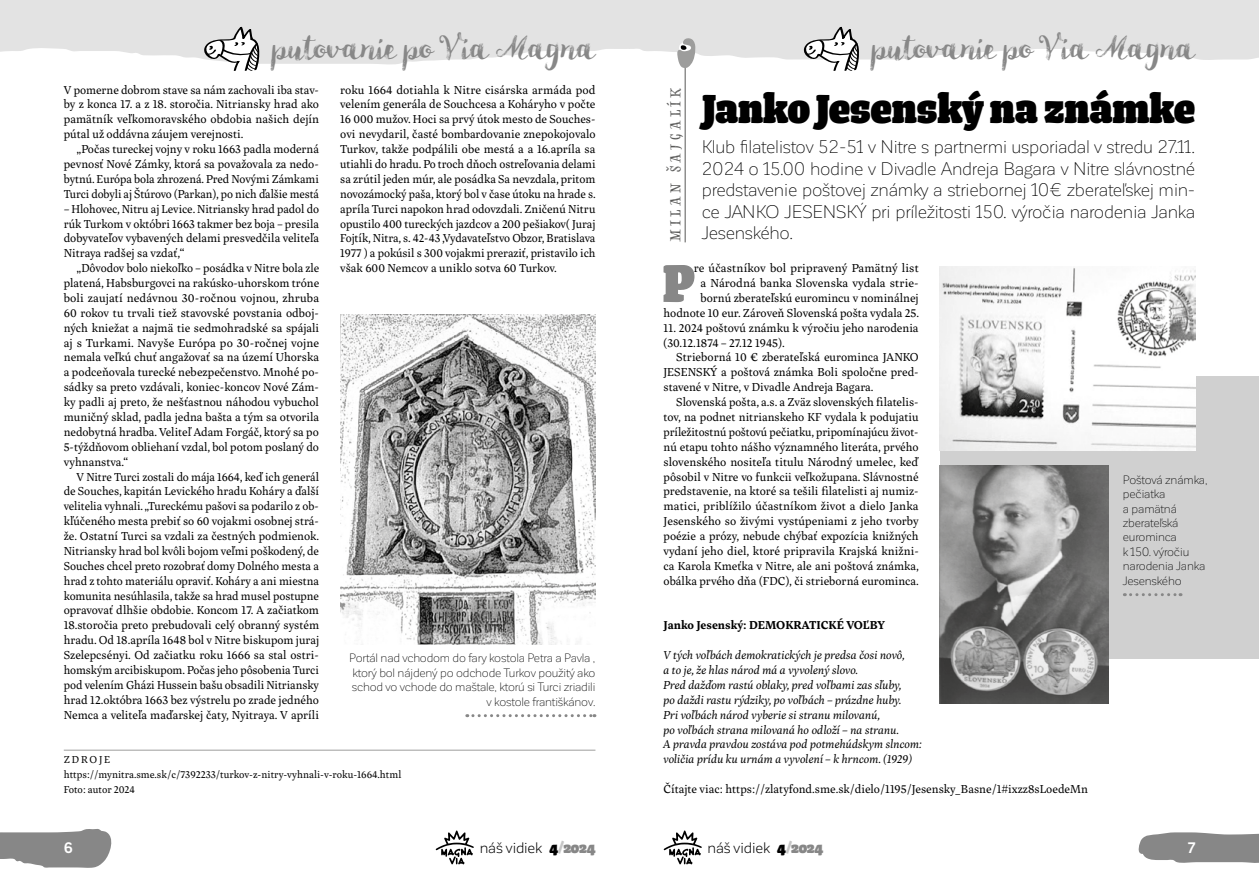
<style>
.page{position:relative;width:1259px;height:893px;background:#fff}
.page>*{position:absolute;margin:0;border:0;box-sizing:border-box;transform-origin:0 0}
.t1{font:62.85px "Frido Narrow";color:#878787}
.t2{font:48px "Frido Narrow";color:#000}
.t3{font:42px "HMS Gilbert Dry Brush";color:#878787}
.t4{font:21px "HMS Gilbert Display Printed";letter-spacing:.16em;color:#575756}
.t5{font:300 18px/21.6px "Corporative Sans";letter-spacing:-.015em;color:#000;text-align:justify}
.t6{font:15px "Corporative Sans";letter-spacing:-.005em;color:#000}
.t7{font:700 15px "Corporative Sans";color:#fff}
.t8{font:12px/14.9px "Inka A Text";color:#000;text-align:justify}
.t9{font:italic 12px/14.9px "Inka A Text";color:#000}
.t10{font:300 12px/14.4px "Corporative Sans";letter-spacing:-.015em;color:#000;text-align:right}
.t11{font:700 12px "Inka A Text";color:#000}
.t12{font:10.5px/14.9px "Inka A Text";color:#000}
.s1{font-family:"Frido Narrow";font-size:18px}
.s2{font-family:"Frido Narrow";font-size:18px;color:#c6c6c6}
.s3{font-family:"Frido Narrow";font-size:18px;color:#878787}
</style>
<div class="page">
<svg style="left:0;top:829px;width:112px;height:39px"></svg>
<svg style="left:435px;top:830px;width:39px;height:34px"></svg>
<img style="left:340px;top:315px;width:255px;height:329px">
<svg style="left:467px;top:714px;width:128px;height:3px"></svg>
<hr style="left:64px;top:750px;width:531px;height:1px;background:#9d9d9c">
<svg style="left:1138px;top:832px;width:121px;height:31px"></svg>
<svg style="left:663px;top:830px;width:39px;height:34px"></svg>
<div style="left:940px;top:376px;width:319px;height:283px;background:#d0d0d0"></div>
<hr style="left:685px;top:60px;width:1px;height:182px;background:#575756">
<svg style="left:0;top:0;width:1259px;height:71px"></svg>
<img style="left:940px;top:466px;width:168px;height:238px">
<img style="left:940px;top:266px;width:255px;height:185px">
<svg style="left:1124px;top:593px;width:57px;height:3px"></svg>
<h3 class="t3" style="left:272px;top:25px;width:325px">putovanie po Via Magna</h3>
<p class="t8" style="left:64px;top:82px;width:257px">V pomerne dobrom stave sa nám zachovali iba stav&shy;by z konca 17. a z 18. storočia. Nitriansky hrad ako pamätník veľkomoravského obdobia našich dejín pútal už oddávna záujem verejnosti.</p>
<p class="t8" style="left:64px;top:142px;width:257px;text-indent:13px">„Počas tureckej vojny v roku 1663 padla moderná pevnosť Nové Zámky, ktorá sa považovala za nedo&shy;bytnú. Európa bola zhrozená. Pred Novými Zámkami Turci dobyli aj Štúrovo (Parkan), po nich ďalšie mestá</p>
<p class="t8" style="left:64px;top:201px;width:257px">– Hlohovec, Nitru aj Levice. Nitriansky hrad padol do rúk Turkom v októbri 1663 takmer bez boja – presila dobyvateľov vybavených delami presvedčila veliteľa Nitraya radšej sa vzdať,“</p>
<p class="t8" style="left:64px;top:261px;width:257px;text-indent:13px">„Dôvodov bolo niekoľko – posádka v Nitre bola zle platená, Habsburgovci na rakúsko-uhorskom tróne boli zaujatí nedávnou 30-ročnou vojnou, zhruba 60 rokov tu trvali tiež stavovské povstania odboj&shy;ných kniežat a najmä tie sedmohradské sa spájali aj s Turkami. Navyše Európa po 30-ročnej vojne nemala veľkú chuť angažovať sa na území Uhorska a podceňovala turecké nebezpečenstvo. Mnohé po&shy;sádky sa preto vzdávali, koniec-koncov Nové Zám&shy;ky padli aj preto, že nešťastnou náhodou vybuchol muničný sklad, padla jedna bašta a tým sa otvorila nedobytná hradba. Veliteľ Adam Forgáč, ktorý sa po 5-týždňovom obliehaní vzdal, bol potom poslaný do vyhnanstva.“</p>
<p class="t8" style="left:64px;top:469px;width:257px;text-indent:13px">V Nitre Turci zostali do mája 1664, keď ich generál de Souches, kapitán Levického hradu Koháry a ďalší velitelia vyhnali. „Tureckému pašovi sa podarilo z ob&shy;kľúčeného mesta prebiť so 60 vojakmi osobnej strá&shy;že. Ostatní Turci sa vzdali za čestných podmienok.<br>Nitriansky hrad bol kvôli bojom veľmi poškodený, de Souches chcel preto rozobrať domy Dolného mesta a hrad z tohto materiálu opraviť. Koháry a ani miestna komunita nesúhlasila, takže sa hrad musel postupne opravovať dlhšie obdobie. Koncom 17. A začiatkom 18.storočia preto prebudovali celý obranný systém hradu. Od 18.apríla 1648 bol v Nitre biskupom juraj Szelepcsényi. Od začiatku roku 1666 sa stal ostri&shy;homským arcibiskupom. Počas jeho pôsobenia Turci pod velením Gházi Hussein bašu obsadili Nitriansky hrad 12.októbra 1663 bez výstrelu po zrade jedného Nemca a veliteľa maďarskej čaty, Nyitraya. V apríli</p>
<p class="t8" style="left:340px;top:82px;width:257px">roku 1664 dotiahla k Nitre cisárska armáda pod velením generála de Souchcesa a Koháryho v počte 16 000 mužov. Hoci sa prvý útok mesto de Souches&shy;ovi nevydaril, časté bombardovanie znepokojovalo Turkov, takže podpálili obe mestá a a 16.apríla sa utiahli do hradu. Po troch dňoch ostreľovania delami sa zrútil jeden múr, ale posádka Sa nevzdala, pritom novozámocký paša, ktorý bol v čase útoku na hrade s. apríla Turci napokon hrad odovzdali. Zničenú Nitru opustilo 400 tureckých jazdcov a 200 pešiakov( Juraj Fojtík, Nitra, s. 42-43 ,Vydavateľstvo Obzor, Bratislava 1977 ) a pokúsil s 300 vojakmi preraziť, pristavilo ich však 600 Nemcov a uniklo sotva 60 Turkov.</p>
<p class="t10" style="left:349px;top:651px;width:248px">Portál nad vchodom do fary kostola Petra a Pavla , ktorý bol nájdený po odchode Turkov použitý ako schod vo vchode do maštale, ktorú si Turci zriadili v kostole františkánov.</p>
<p class="t12" style="left:64px;top:752px;width:339px">ZDROJE https://mynitra.sme.sk/c/7392233/turkov-z-nitry-vyhnali-v-roku-1664.html<br>Foto: autor 2024</p>
<p class="t7" style="left:64px;top:839px;width:11px">6</p>
<p class="t6" style="left:480px;top:839px;width:117px">náš vidiek <span class="s1">4</span><span class="s2">/</span><span class="s3">2024</span></p>
<h3 class="t4" style="left:664px;top:242px;width:157px;rotate:-90deg">Milan Šajgalík</h3>
<h3 class="t3" style="left:871px;top:25px;width:325px">putovanie po Via Magna</h3>
<h2 class="t2" style="left:702px;top:82px;width:495px">Janko Jesenský na známke</h2>
<p class="t5" style="left:702px;top:136px;width:495px">Klub filatelistov 52-51 v Nitre s partnermi usporiadal v stredu 27.11.<br>2024 o 15.00 hodine v Divadle Andreja Bagara v Nitre slávnostné predstavenie poštovej známky a striebornej 10€ zberateľskej min&shy;ce JANKO JESENSKÝ pri príležitosti 150. výročia narodenia Janka Jesenského.</p>
<p class="t8" style="left:663px;top:261px;width:257px;text-align:right">re účastníkov bol pripravený Pamätný list<br>a Národná banka Slovenska vydala strie-<br>bornú zberateľskú euromincu v nominálnej hodnote 10 eur. Zároveň Slovenská pošta vydala 25.</p>
<p class="t8" style="left:663px;top:320px;width:257px">11. 2024 poštovú známku k výročiu jeho narodenia (30.12.1874 – 27.12 1945).</p>
<p class="t8" style="left:663px;top:350px;width:257px;text-indent:13px">Strieborná 10 € zberateľská eurominca JANKO JESENSKÝ a poštová známka Boli spoločne pred&shy;stavené v Nitre, v Divadle Andreja Bagara.</p>
<p class="t8" style="left:663px;top:395px;width:257px;text-indent:13px">Slovenská pošta, a.s. a Zväz slovenských filatelis&shy;tov, na podnet nitrianskeho KF vydala k podujatiu príležitostnú poštovú pečiatku, pripomínajúcu život&shy;nú etapu tohto nášho významného literáta, prvého slovenského nositeľa titulu Národný umelec, keď pôsobil v Nitre vo funkcii veľkožupana. Slávnostné predstavenie, na ktoré sa tešili filatelisti aj numiz&shy;matici, priblížilo účastníkom život a dielo Janka Jesenského so živými vystúpeniami z jeho tvorby poézie a prózy, nebude chýbať expozícia knižných vydaní jeho diel, ktoré pripravila Krajská knižni&shy;ca Karola Kmeťka v Nitre, ale ani poštová známka, obálka prvého dňa (FDC) , či strieborná eurominca.</p>
<h1 class="t1" style="left:663px;top:248px;width:32px">P</h1>
<p class="t11" style="left:663px;top:618px;width:223px">Janko Jesenský: DEMOKRATICKÉ VOĽBY</p>
<p class="t9" style="left:663px;top:648px;width:260px">V tých voľbách demokratických je predsa čosi novô,<br>a to je, že hlas národ má a vyvolený slovo.<br>Pred dažďom rastú oblaky, pred voľbami zas sľuby,<br>po daždi rastu rýdziky, po voľbách – prázdne huby.<br>Pri voľbách národ vyberie si stranu milovanú,<br>po voľbách strana milovaná ho odloží – na stranu.<br>A pravda pravdou zostáva pod potmehúdskym slncom: voličia prídu ku urnám a vyvolení – k hrncom. (1929)</p>
<p class="t8" style="left:663px;top:782px;width:426px">Čítajte viac: https://zlatyfond.sme.sk/dielo/1195/Jesensky_Basne/1#ixzz8sLoedeMn</p>
<p class="t10" style="left:1122px;top:473px;width:86px;text-align:left">Poštová známka, pečiatka<br>a pamätná zberateľská eurominca<br>k 150. výročiu narodenia Janka<br>Jesenského</p>
<p class="t6" style="left:707px;top:839px;width:117px">náš vidiek <span class="s1">4</span><span class="s2">/</span><span class="s3">2024</span></p>
<p class="t7" style="left:1188px;top:839px;width:8px">7</p>
</div>
